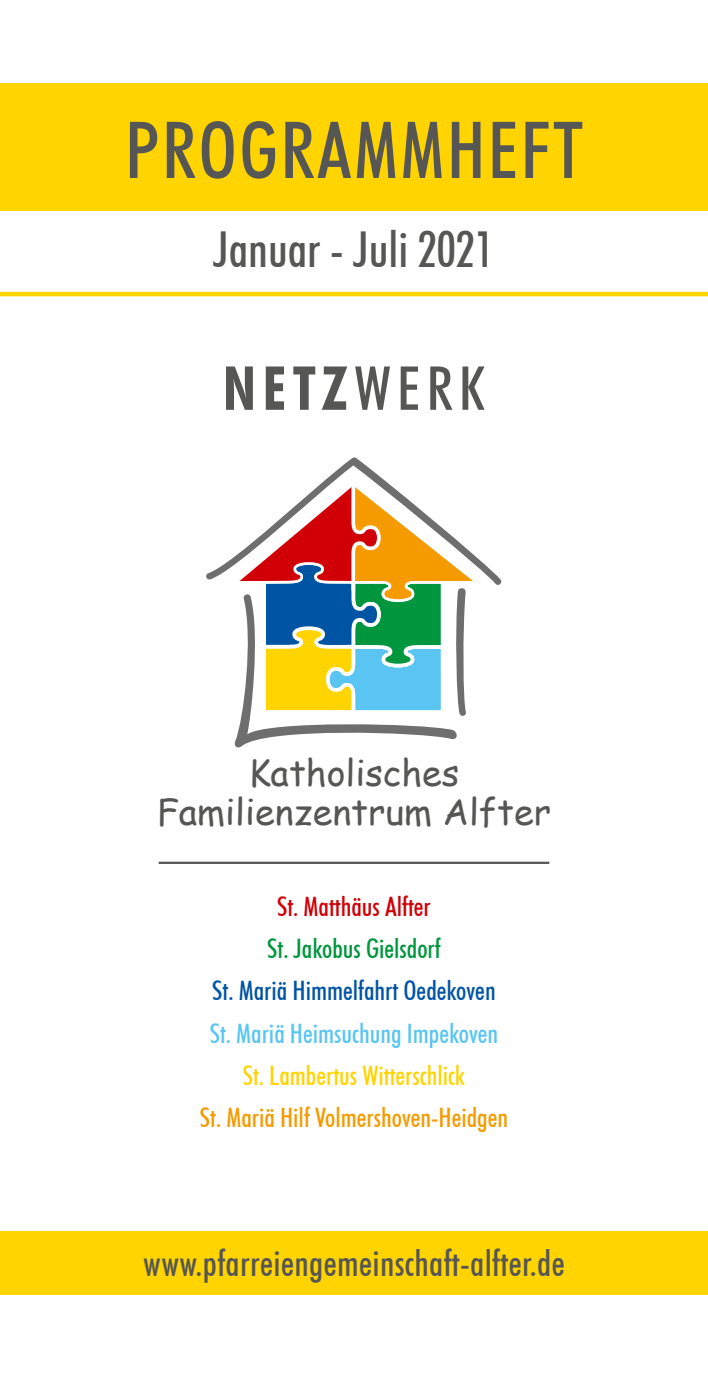
<style>
.page{position:relative;width:708px;height:1378px;background:#fff}
.page>*{position:absolute;margin:0;border:0;box-sizing:border-box;transform-origin:0 0}
.t1{font:500 condensed 78.75px "Futura BT";letter-spacing:.03em;color:#565655}
.t2{font:700 condensed 60.75px "Futura BT";color:#565655}
.t3{font:500 condensed 49.5px "Futura BT";color:#565655}
.t4{font:500 condensed 36px "Futura BT";letter-spacing:.01em;color:#565655}
.t5{font:36px/38.9px "Comic Sans MS";color:#565655;text-align:center}
.t6{font:500 condensed 26.78px "Futura BT";color:#f59b00}
.t7{font:500 condensed 26.78px "Futura BT";color:#0054a4}
.t8{font:500 condensed 26.78px "Futura BT";color:#5ac5f2}
.t9{font:500 condensed 26.78px "Futura BT";color:#ffd400}
.t10{font:500 condensed 26.78px "Futura BT";color:#00963e}
.t11{font:500 condensed 26.78px "Futura BT";color:#d10007}
.s1{font-weight:500}
</style>
<div class="page">
<div style="left:0;top:1231px;width:708px;height:64px;background:#ffd400"></div>
<div style="left:0;top:83px;width:708px;height:127px;background:#ffd400"></div>
<hr style="left:0;top:292px;width:708px;height:4px;background:#ffd400">
<svg style="left:206px;top:457px;width:296px;height:291px"></svg>
<hr style="left:159px;top:861px;width:390px;height:3px;background:#565655">
<h1 class="t1" style="left:125px;top:102px;width:460px">PROGRAMMHEFT</h1>
<h3 class="t3" style="left:214px;top:220px;width:282px">Januar - Juli 2021</h3>
<h2 class="t2" style="left:223px;top:351px;width:264px">NETZ<span class="s1">WERK</span></h2>
<p class="t5" style="left:157px;top:752px;width:395px">Katholisches<br>Familienzentrum Alfter</p>
<p class="t11" style="left:277px;top:890px;width:155px">St. Matthäus Alfter</p>
<p class="t10" style="left:267px;top:932px;width:175px">St. Jakobus Gielsdorf</p>
<p class="t7" style="left:212px;top:974px;width:285px">St. Mariä Himmelfahrt Oedekoven</p>
<p class="t8" style="left:210px;top:1016px;width:290px">St. Mariä Heimsuchung Impekoven</p>
<p class="t9" style="left:243px;top:1059px;width:224px">St. Lambertus Witterschlick</p>
<p class="t6" style="left:200px;top:1101px;width:310px">St. Mariä Hilf Volmershoven-Heidgen</p>
<p class="t4" style="left:143px;top:1241px;width:423px">www.pfarreiengemeinschaft-alfter.de</p>
</div>
